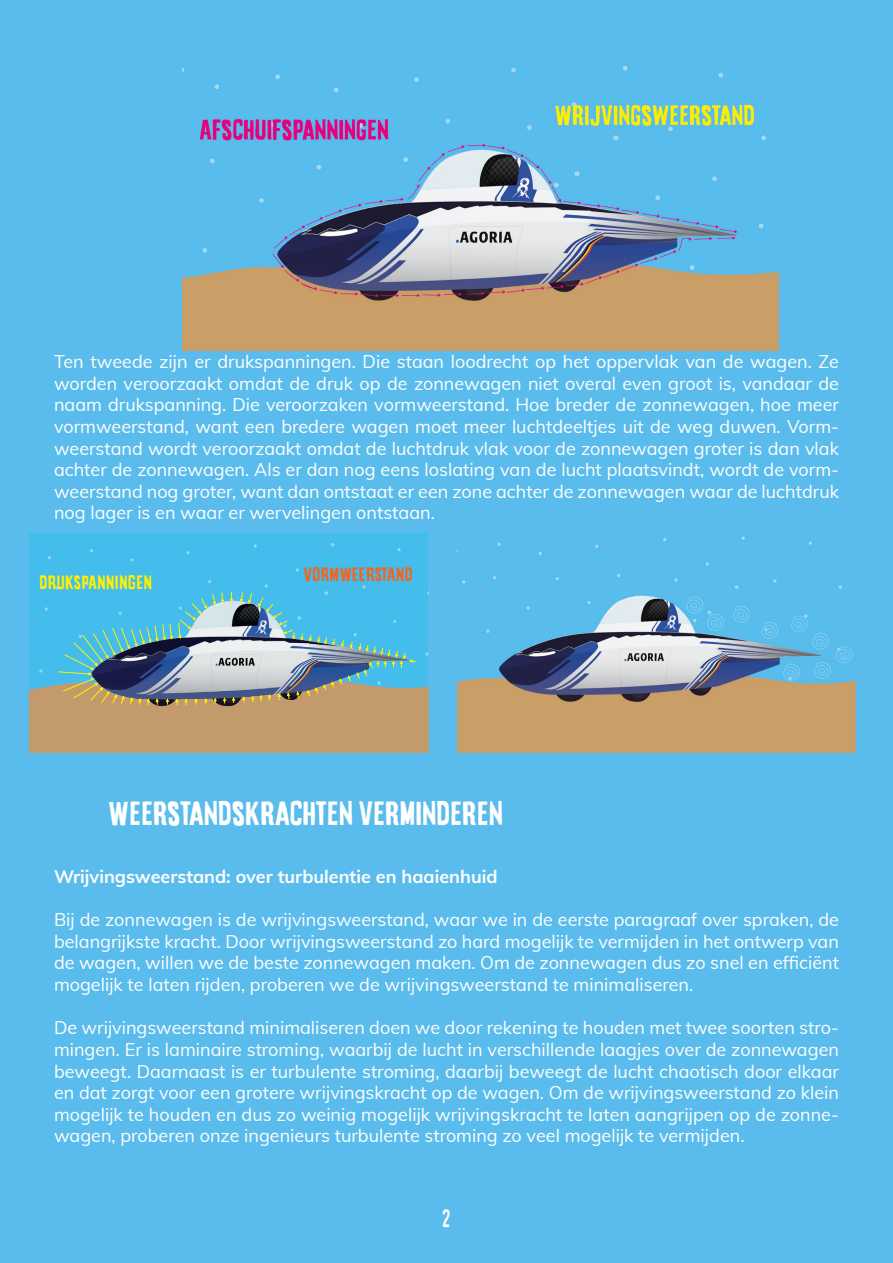
<style>
.page{position:relative;width:893px;height:1263px;background:#5abcec}
.page>*{position:absolute;margin:0;border:0;box-sizing:border-box;transform-origin:0 0}
.t1{font:30px "Stupid Meeting";color:#fff}
.t2{font:22.5px "Stupid Meeting";color:#fff}
.t3{font:18px/21.6px "Muli";color:#fff;text-align:justify}
.t4{font:700 18px "Muli";color:#fff}
.t5{font:17.4px "Stupid Meeting";color:#fff101}
.t6{font:17.4px "Stupid Meeting";color:#f36421}
</style>
<div class="page">
<img style="left:183px;top:66px;width:595px;height:284px">
<div style="left:30px;top:533px;width:398px;height:220px;background:#44bcec"></div>
<svg style="left:30px;top:580px;width:398px;height:173px"></svg>
<img style="left:457px;top:536px;width:399px;height:217px">
<p class="t3" style="left:54px;top:350px;width:786px">Ten tweede zijn er drukspanningen. Die staan loodrecht op het oppervlak van de wagen. Ze worden veroorzaakt omdat de druk op de zonnewagen niet overal even groot is, vandaar de naam drukspanning. Die veroorzaken vormweerstand. Hoe breder de zonnewagen, hoe meer vormweerstand, want een bredere wagen moet meer luchtdeeltjes uit de weg duwen. Vorm&shy;weerstand wordt veroorzaakt omdat de luchtdruk vlak voor de zonnewagen groter is dan vlak achter de zonnewagen. Als er dan nog eens loslating van de lucht plaatsvindt, wordt de vorm&shy;weerstand nog groter, want dan ontstaat er een zone achter de zonnewagen waar de luchtdruk nog lager is en waar er wervelingen ontstaan.</p>
<p class="t5" style="left:39px;top:574px;width:114px">DRUKSPANNINGEN</p>
<p class="t6" style="left:304px;top:566px;width:111px">VORMWEERSTAND</p>
<p class="t1" style="left:108px;top:800px;width:397px">WEERSTANDSKRACHTEN VERMINDEREN</p>
<p class="t4" style="left:54px;top:863px;width:445px">Wrijvingsweerstand: over turbulentie en haaienhuid</p>
<p class="t3" style="left:54px;top:908px;width:786px">Bij de zonnewagen is de wrijvingsweerstand, waar we in de eerste paragraaf over spraken, de belangrijkste kracht. Door wrijvingsweerstand zo hard mogelijk te vermijden in het ontwerp van de wagen, willen we de beste zonnewagen maken. Om de zonnewagen dus zo snel en efficiënt mogelijk te laten rijden, proberen we de wrijvingsweerstand te minimaliseren.</p>
<p class="t3" style="left:54px;top:1016px;width:786px">De wrijvingsweerstand minimaliseren doen we door rekening te houden met twee soorten stro&shy;mingen. Er is laminaire stroming, waarbij de lucht in verschillende laagjes over de zonnewagen beweegt. Daarnaast is er turbulente stroming, daarbij beweegt de lucht chaotisch door elkaar en dat zorgt voor een grotere wrijvingskracht op de wagen. Om de wrijvingsweerstand zo klein mogelijk te houden en dus zo weinig mogelijk wrijvingskracht te laten aangrijpen op de zonne&shy;wagen, proberen onze ingenieurs turbulente stroming zo veel mogelijk te vermijden.</p>
<p class="t2" style="left:442px;top:1208px;width:10px">2</p>
</div>
